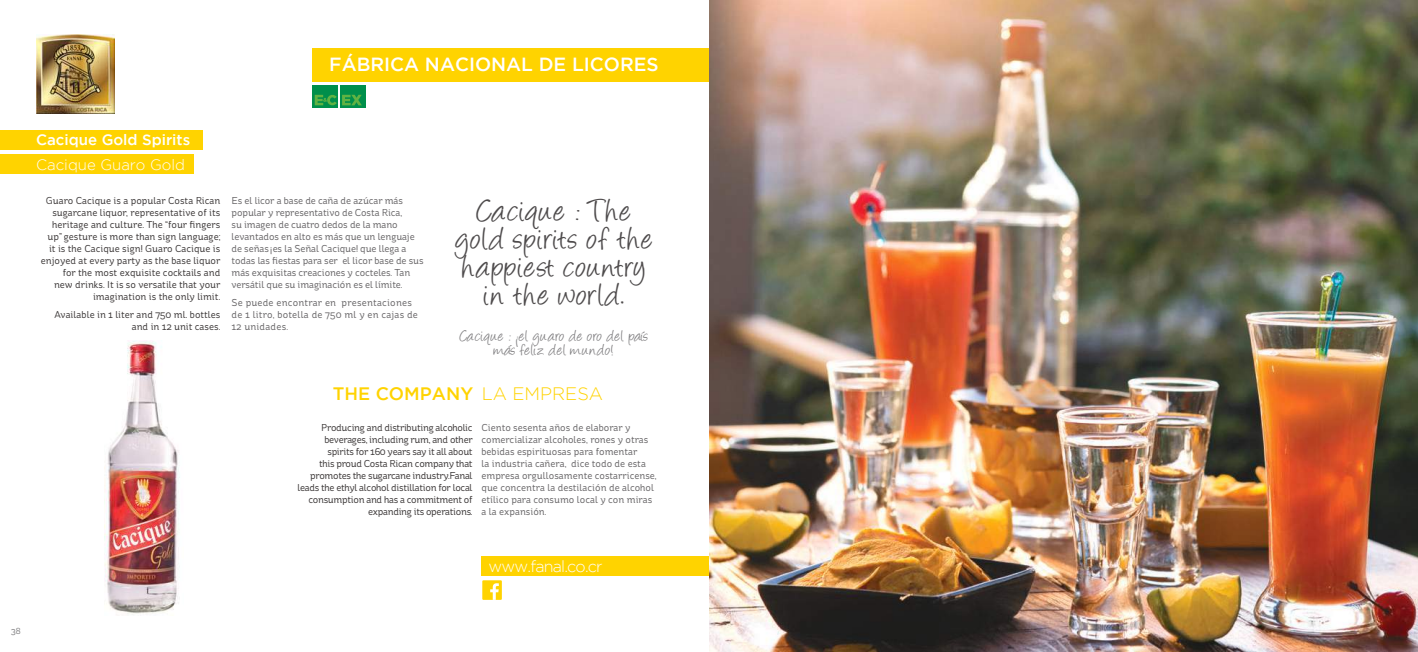
<style>
.page{position:relative;width:1418px;height:652px;background:#fff}
.page>*{position:absolute;margin:0;border:0;box-sizing:border-box;transform-origin:0 0}
.t1{font:36px/28px "Angelina";letter-spacing:.035em;color:#4e4b4c;text-align:center}
.t2{font:500 19px "Gotham";color:#fff}
.t3{font:18px/14px "Angelina";letter-spacing:.045em;color:#7d7c7e;text-align:center}
.t4{font:500 18px "Gotham";color:#ffd300}
.t5{font:300 16px "Gotham";letter-spacing:-.05em;color:#fff}
.t6{font:500 15px "Gotham";color:#fff}
.t7{font:300 15px "Gotham";color:#fff}
.t8{font:10px/12px "St Ryde";color:#656365}
.t9{font:10px/12px "St Ryde";color:#393535;text-align:right}
.t10{font:10px/12px "St Ryde";letter-spacing:-.03em;color:#393535;text-align:right}
.t11{font:10px/12px "St Ryde";letter-spacing:.02em;color:#656365}
.t12{font:9px "St Ryde";color:#7d7c7e}
.s1{font-weight:300}
</style>
<div class="page">
<div style="left:0;top:130px;width:202px;height:19px;background:#ffd300"></div>
<div style="left:0;top:155px;width:193px;height:19px;background:#ffd300"></div>
<img style="left:105px;top:340px;width:75px;height:275px">
<div style="left:481px;top:556px;width:228px;height:19px;background:#ffd300"></div>
<img style="left:36px;top:35px;width:78px;height:79px">
<div style="left:482px;top:580px;width:20px;height:20px;background:#ffd300"></div>
<svg style="left:490px;top:583px;width:9px;height:17px"></svg>
<div style="left:312px;top:48px;width:397px;height:34px;background:#ffd300"></div>
<img style="left:709px;top:0;width:708px;height:652px">
<div style="left:312px;top:86px;width:26px;height:22px;background:#008f4b"></div>
<div style="left:340px;top:86px;width:25px;height:22px;background:#008f4b"></div>
<svg style="left:315px;top:95px;width:47px;height:10px"></svg>
<h2 class="t2" style="left:329px;top:54px;width:331px">FÁBRICA NACIONAL DE LICORES</h2>
<h3 class="t6" style="left:36px;top:131px;width:156px">Cacique Gold Spirits</h3>
<h3 class="t7" style="left:36px;top:156px;width:150px">Cacique Guaro Gold</h3>
<p class="t9" style="left:41px;top:194px;width:181px">Guaro Cacique is a popular Costa Rican sugarcane liquor, representative of its heritage and culture. The “four fingers up” gesture is more than sign language; it is the Cacique sign! Guaro Cacique is enjoyed at every party as the base liquor for the most exquisite cocktails and<br>new drinks. It is so versatile that your imagination is the only limit.</p>
<p class="t9" style="left:55px;top:308px;width:167px">Available in 1 liter and 750 ml. bottles and in 12 unit cases.</p>
<p class="t8" style="left:231px;top:195px;width:194px">Es el licor a base de caña de azúcar más popular y representativo de Costa Rica,<br>su imagen de cuatro dedos de la mano levantados en alto es más que un lenguaje de señas ¡es la Señal Cacique! que llega a todas las fiestas para ser el licor base de sus más exquisitas creaciones y cocteles. Tan versátil que su imaginación es el límite.</p>
<p class="t11" style="left:231px;top:297px;width:188px">Se puede encontrar en presentaciones de 1 litro, botella de 750 ml y en cajas de<br>12 unidades.</p>
<h1 class="t1" style="left:455px;top:201px;width:198px">Cacique : The gold spirits of the happiest country in the world.</h1>
<h3 class="t3" style="left:460px;top:331px;width:190px">Cacique : ¡el guaro de oro del país más feliz del mundo!</h3>
<h3 class="t4" style="left:333px;top:383px;width:272px">THE COMPANY <span class="s1">LA EMPRESA</span></h3>
<p class="t10" style="left:297px;top:422px;width:177px">Producing and distributing alcoholic beverages, including rum, and other spirits for 160 years say it all about<br>this proud Costa Rican company that promotes the sugarcane industry.Fanal leads the ethyl alcohol distillation for local consumption and has a commitment of expanding its operations.</p>
<p class="t8" style="left:481px;top:422px;width:177px">Ciento sesenta años de elaborar y comercializar alcoholes, rones y otras bebidas espirituosas para fomentar<br>la industria cañera, dice todo de esta empresa orgullosamente costarricense, que concentra la destilación de alcohol etílico para consumo local y con miras a la expansión.</p>
<h3 class="t5" style="left:488px;top:557px;width:116px">www.fanal.co.cr</h3>
<p class="t12" style="left:11px;top:625px;width:11px">38</p>
</div>
